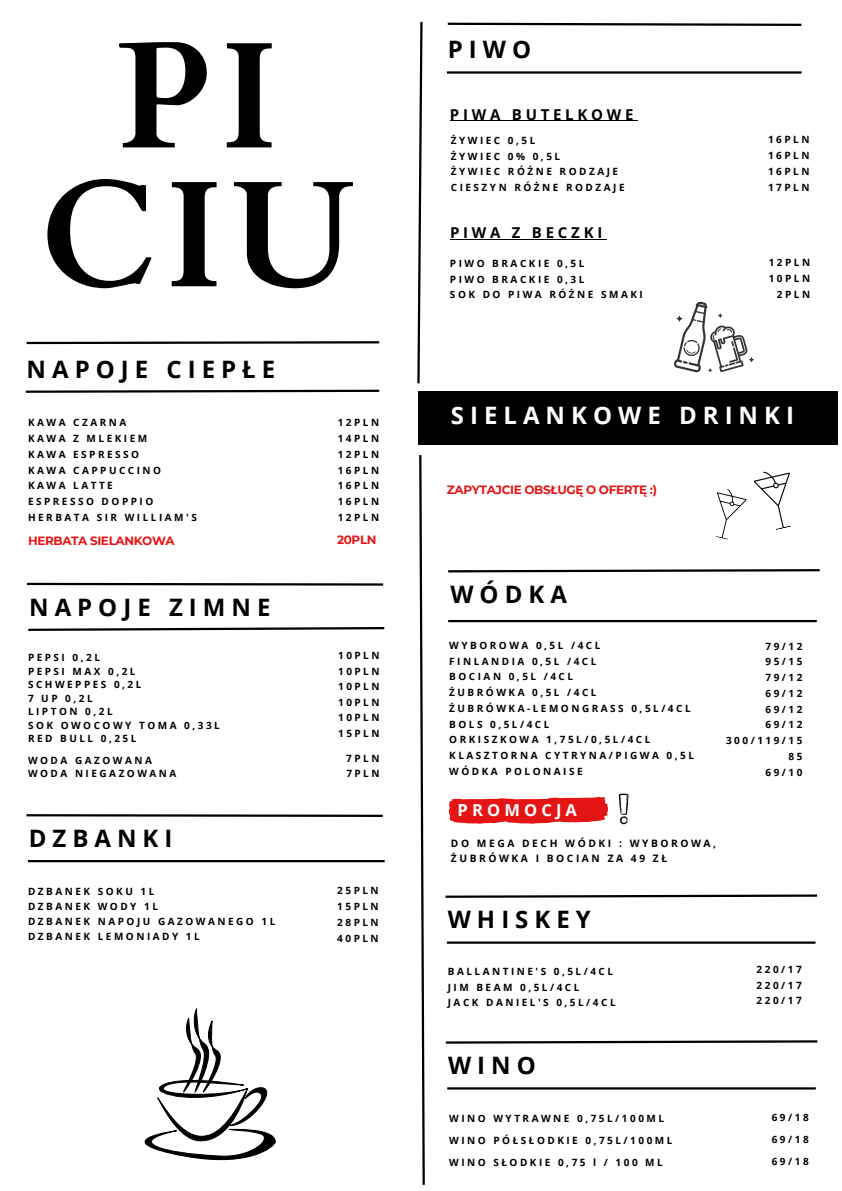
<style>
.page{position:relative;width:842px;height:1191px;background:#fff}
.page>*{position:absolute;margin:0;border:0;box-sizing:border-box;transform-origin:0 0}
.t1{font:700 151.2px/138.8px "Cardo";color:#000;text-align:center}
.t2{font:700 24px "Open Sans";letter-spacing:.25em;color:#000}
.t3{font:700 24px "Open Sans";letter-spacing:.25em;color:#fff}
.t4{font:700 16.5px "Open Sans";letter-spacing:.25em;color:#fff}
.t5{font:700 15px "Open Sans";letter-spacing:.25em;color:#000}
.t6{font:700 12px "Montserrat";letter-spacing:-.03em;color:#e61515}
.t7{font:700 10.2px/15px "Open Sans";letter-spacing:.25em;color:#000}
.t8{font:700 10px/15.8px "Open Sans";letter-spacing:.25em;color:#000}
</style>
<div class="page">
<svg style="left:417px;top:21px;width:6px;height:363px"></svg>
<svg style="left:26px;top:341px;width:354px;height:4px"></svg>
<svg style="left:25px;top:389px;width:355px;height:4px"></svg>
<svg style="left:419px;top:455px;width:6px;height:730px"></svg>
<svg style="left:26px;top:582px;width:358px;height:4px"></svg>
<svg style="left:28px;top:627px;width:357px;height:4px"></svg>
<svg style="left:447px;top:22px;width:355px;height:4px"></svg>
<hr style="left:447px;top:71px;width:354px;height:3px;background:#000">
<div style="left:418px;top:391px;width:420px;height:53px;background:#000"></div>
<svg style="left:26px;top:814px;width:357px;height:3px"></svg>
<hr style="left:28px;top:859px;width:357px;height:3px;background:#000">
<svg style="left:716px;top:471px;width:75px;height:69px"></svg>
<svg style="left:448px;top:569px;width:372px;height:4px"></svg>
<hr style="left:448px;top:620px;width:369px;height:2px;background:#000">
<svg style="left:445px;top:894px;width:372px;height:4px"></svg>
<hr style="left:447px;top:941px;width:368px;height:2px;background:#000">
<svg style="left:445px;top:1040px;width:373px;height:4px"></svg>
<hr style="left:447px;top:1087px;width:369px;height:2px;background:#000">
<svg style="left:144px;top:1008px;width:132px;height:153px"></svg>
<svg style="left:619px;top:793px;width:10px;height:31px"></svg>
<svg style="left:449px;top:797px;width:159px;height:27px;background:#e93232"></svg>
<svg style="left:674px;top:301px;width:74px;height:72px"></svg>
<svg style="left:675px;top:314px;width:9px;height:9px"></svg>
<svg style="left:748px;top:356px;width:7px;height:7px"></svg>
<hr style="left:450px;top:120px;width:187px;height:1px;background:#000">
<hr style="left:450px;top:239px;width:156px;height:1px;background:#000">
<h4 class="t1" style="left:40px;top:31px;width:316px">PI<br>CIU</h4>
<h2 class="t2" style="left:448px;top:33px;width:85px">PIWO</h2>
<h3 class="t5" style="left:450px;top:104px;width:185px">PIWA BUTELKOWE</h3>
<p class="t8" style="left:451px;top:132px;width:175px">ŻYWIEC 0,5L<br>ŻYWIEC 0% 0,5L<br>ŻYWIEC RÓŻNE RODZAJE<br>CIESZYN RÓŻNE RODZAJE</p>
<h5 class="t5" style="left:450px;top:222px;width:154px">PIWA Z BECZKI</h5>
<h3 class="t8" style="left:450px;top:255px;width:194px">PIWO BRACKIE 0,5L<br>PIWO BRACKIE 0,3L<br>SOK DO PIWA RÓŻNE SMAKI</h3>
<h5 class="t8" style="left:769px;top:254px;width:43px;text-align:right">12PLN<br>10PLN<br>2PLN</h5>
<h5 class="t8" style="left:768px;top:131px;width:43px;text-align:justify">16PLN 16PLN 16PLN 17PLN</h5>
<h4 class="t2" style="left:27px;top:352px;width:250px">NAPOJE CIEPŁE</h4>
<h5 class="t8" style="left:28px;top:414px;width:100px">KAWA CZARNA</h5>
<h5 class="t8" style="left:28px;top:430px;width:170px">KAWA Z MLEKIEM<br>KAWA ESPRESSO<br>KAWA CAPPUCCINO<br>KAWA LATTE<br>ESPRESSO DOPPIO<br>HERBATA SIR WILLIAM'S</h5>
<h5 class="t8" style="left:338px;top:414px;width:43px;text-align:justify">12PLN 14PLN 12PLN 16PLN 16PLN 16PLN 12PLN</h5>
<h3 class="t6" style="left:28px;top:533px;width:148px">HERBATA SIELANKOWA</h3>
<p class="t6" style="left:337px;top:533px;width:41px">20PLN</p>
<h1 class="t2" style="left:29px;top:590px;width:243px">NAPOJE ZIMNE</h1>
<h5 class="t8" style="left:28px;top:650px;width:193px;line-height:13.5px">PEPSI 0,2L<br>PEPSI MAX 0,2L<br>SCHWEPPES 0,2L<br>7 UP 0,2L<br>LIPTON 0,2L<br>SOK OWOCOWY TOMA 0,33L<br>RED BULL 0,25L</h5>
<h2 class="t8" style="left:28px;top:753px;width:150px;line-height:13.5px">WODA GAZOWANA<br>WODA NIEGAZOWANA</h2>
<h5 class="t8" style="left:338px;top:647px;width:43px;line-height:15.5px;text-align:justify">10PLN 10PLN 10PLN 10PLN 10PLN 15PLN</h5>
<h5 class="t8" style="left:346px;top:750px;width:35px;line-height:15.5px">7PLN<br>7PLN</h5>
<h5 class="t3" style="left:451px;top:399px;width:345px">SIELANKOWE DRINKI</h5>
<p class="t6" style="left:447px;top:482px;width:212px">ZAPYTAJCIE OBSŁUGĘ O OFERTĘ :)</p>
<h2 class="t2" style="left:450px;top:577px;width:118px">WÓDKA</h2>
<h4 class="t8" style="left:449px;top:637px;width:246px">WYBOROWA 0,5L /4CL<br>FINLANDIA 0,5L /4CL<br>BOCIAN 0,5L /4CL<br>ŻUBRÓWKA 0,5L /4CL<br>ŻUBRÓWKA-LEMONGRASS 0,5L/4CL<br>BOLS 0,5L/4CL<br>ORKISZKOWA 1,75L/0,5L/4CL<br>KLASZTORNA CYTRYNA/PIGWA 0,5L<br>WÓDKA POLONAISE</h4>
<p class="t8" style="left:726px;top:637px;width:78px;text-align:right">79/12<br>95/15<br>79/12<br>69/12<br>69/12<br>69/12<br>300/119/15<br>8 5<br>69/10</p>
<h5 class="t4" style="left:458px;top:798px;width:121px">PROMOCJA</h5>
<h2 class="t2" style="left:29px;top:821px;width:145px">DZBANKI</h2>
<h5 class="t7" style="left:451px;top:835px;width:267px">DO MEGA DECH WÓDKI : WYBOROWA,<br>ŻUBRÓWKA I BOCIAN ZA 49 ZŁ</h5>
<p class="t8" style="left:28px;top:883px;width:249px;line-height:15px">DZBANEK SOKU 1L<br>DZBANEK WODY 1L<br>DZBANEK NAPOJU GAZOWANEGO 1L<br>DZBANEK LEMONIADY 1L</p>
<h2 class="t8" style="left:337px;top:882px;width:43px;text-align:justify">25PLN 15PLN 28PLN 40PLN</h2>
<p class="t2" style="left:448px;top:902px;width:145px">WHISKEY</p>
<h2 class="t8" style="left:448px;top:962px;width:169px">BALLANTINE'S 0,5L/4CL<br>JIM BEAM 0,5L/4CL<br>JACK DANIEL'S 0,5L/4CL</h2>
<h5 class="t8" style="left:757px;top:960px;width:47px;text-align:justify">220/17<br>220/17<br>220/17</h5>
<h5 class="t2" style="left:448px;top:1048px;width:89px">WINO</h5>
<p class="t8" style="left:449px;top:1106px;width:225px;line-height:22px">WINO WYTRAWNE 0,75L/100ML<br>WINO PÓŁSŁODKIE 0,75L/100ML<br>WINO SŁODKIE 0,75 l / 100 ML</p>
<p class="t8" style="left:772px;top:1109px;width:38px">69/18</p>
<p class="t8" style="left:772px;top:1131px;width:38px">69/18</p>
<p class="t8" style="left:772px;top:1153px;width:38px">69/18</p>
</div>
